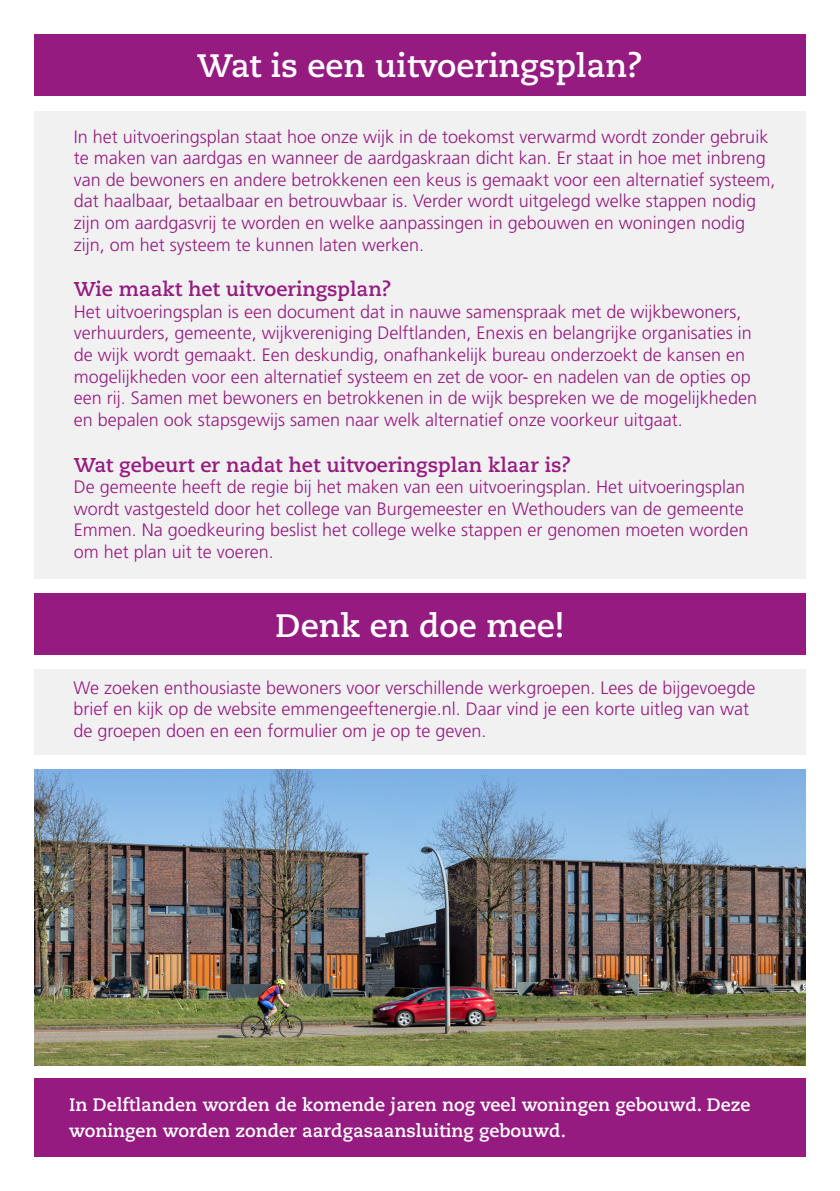
<style>
.page{position:relative;width:840px;height:1191px;background:#fff}
.page>*{position:absolute;margin:0;border:0;box-sizing:border-box;transform-origin:0 0}
.t1{font:700 32.4px "Caecilia LT Std";color:#fff}
.t2{font:700 20px "Caecilia LT Std";color:#951b81}
.t3{font:300 18px/21.6px "Frutiger LT Std";color:#951b81}
.t4{font:700 18px/26px "Caecilia LT Std";color:#fff}
</style>
<div class="page">
<div style="left:34px;top:1078px;width:771px;height:79px;background:#951b81"></div>
<div style="left:34px;top:111px;width:771px;height:468px;background:#f2f1f2"></div>
<div style="left:34px;top:593px;width:771px;height:61px;background:#951b81"></div>
<div style="left:34px;top:669px;width:771px;height:86px;background:#f2f1f2"></div>
<div style="left:34px;top:34px;width:771px;height:61px;background:#951b81"></div>
<img style="left:34px;top:769px;width:771px;height:296px">
<p class="t1" style="left:197px;top:47px;width:447px">Wat is een uitvoeringsplan?</p>
<p class="t3" style="left:74px;top:126px;width:702px">In het uitvoeringsplan staat hoe onze wijk in de toekomst verwarmd wordt zonder gebruik te maken van aardgas en wanneer de aardgaskraan dicht kan. Er staat in hoe met inbreng van de bewoners en andere betrokkenen een keus is gemaakt voor een alternatief systeem, dat haalbaar, betaalbaar en betrouwbaar is. Verder wordt uitgelegd welke stappen nodig zijn om aardgasvrij te worden en welke aanpassingen in gebouwen en woningen nodig zijn, om het systeem te kunnen laten werken.</p>
<p class="t2" style="left:74px;top:277px;width:319px">Wie maakt het uitvoeringsplan?</p>
<p class="t3" style="left:74px;top:301px;width:684px">Het uitvoeringsplan is een document dat in nauwe samenspraak met de wijkbewoners, verhuurders, gemeente, wijkvereniging Delftlanden, Enexis en belangrijke organisaties in de wijk wordt gemaakt. Een deskundig, onafhankelijk bureau onderzoekt de kansen en mogelijkheden voor een alternatief systeem en zet de voor- en nadelen van de opties op een rij. Samen met bewoners en betrokkenen in de wijk bespreken we de mogelijkheden en bepalen ook stapsgewijs samen naar welk alternatief onze voorkeur uitgaat.</p>
<p class="t2" style="left:74px;top:453px;width:498px">Wat gebeurt er nadat het uitvoeringsplan klaar is?</p>
<p class="t3" style="left:74px;top:476px;width:675px">De gemeente heeft de regie bij het maken van een uitvoeringsplan. Het uitvoeringsplan wordt vastgesteld door het college van Burgemeester en Wethouders van de gemeente Emmen. Na goedkeuring beslist het college welke stappen er genomen moeten worden om het plan uit te voeren.</p>
<p class="t1" style="left:275px;top:606px;width:290px">Denk en doe mee!</p>
<p class="t3" style="left:73px;top:677px;width:683px">We zoeken enthousiaste bewoners voor verschillende werkgroepen. Lees de bijgevoegde brief en kijk op de website emmengeeftenergie.nl. Daar vind je een korte uitleg van wat de groepen doen en een formulier om je op te geven.</p>
<p class="t4" style="left:69px;top:1092px;width:682px">In Delftlanden worden de komende jaren nog veel woningen gebouwd. Deze woningen worden zonder aardgasaansluiting gebouwd.</p>
</div>
